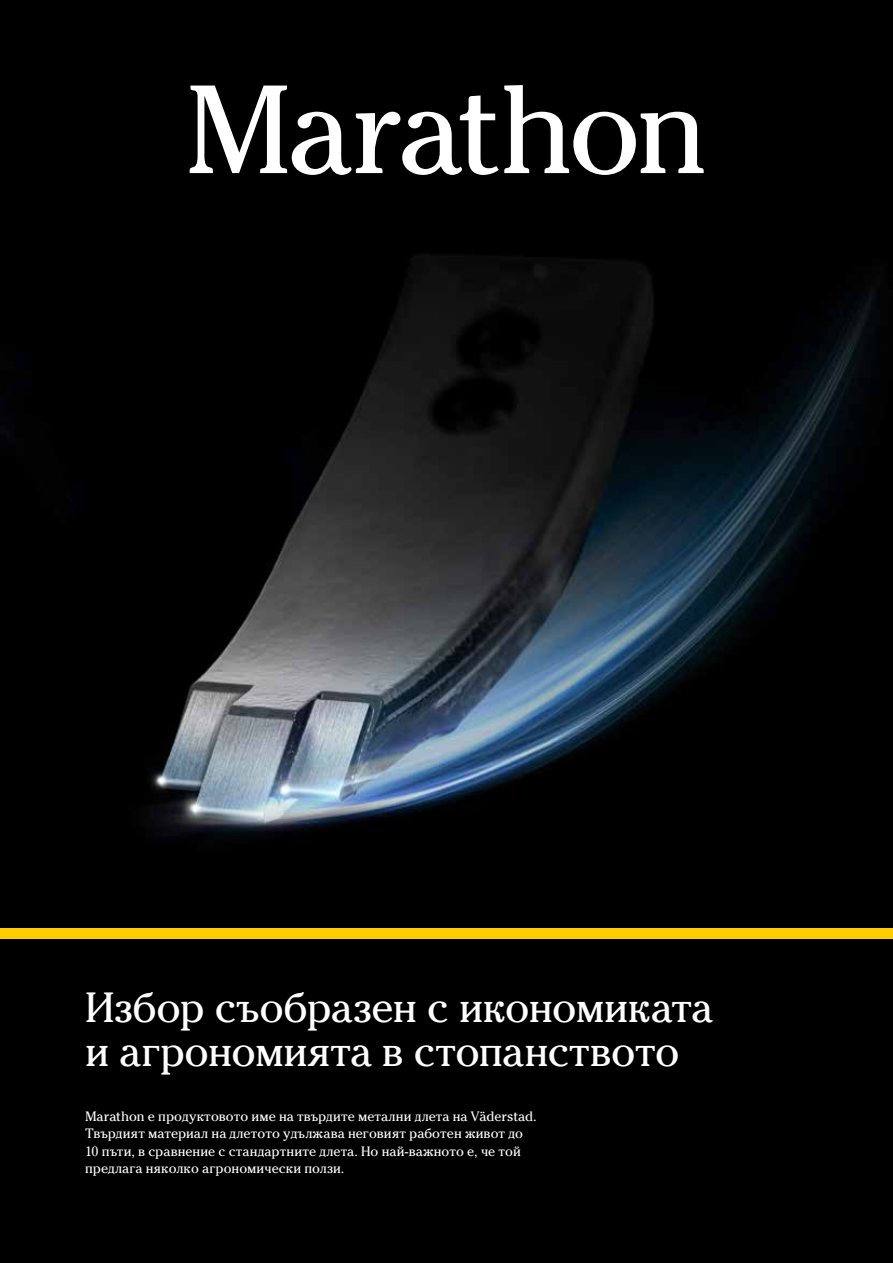
<style>
.page{position:relative;width:893px;height:1263px;background:#fff}
.page>*{position:absolute;margin:0;border:0;box-sizing:border-box;transform-origin:0 0}
.t1{font:124.5px "Cheltenham EC";letter-spacing:-.04em;color:#fff}
.t2{font:42px/44.5px "Cheltenham EC";letter-spacing:-.01em;color:#fff}
.t3{font:13.5px/17.5px "Cheltenham EC";letter-spacing:.005em;color:#fff}
</style>
<div class="page">
<div style="left:0;top:927px;width:893px;height:13px;background:#ffcd00"></div>
<img style="left:0;top:0;width:893px;height:927px">
<div style="left:0;top:940px;width:893px;height:323px;background:#000"></div>
<h1 class="t1" style="left:185px;top:55px;width:525px">Marathon</h1>
<h2 class="t2" style="left:85px;top:985px;width:629px">Избор съобразен с икономиката и агрономията в стопанството</h2>
<p class="t3" style="left:85px;top:1107px;width:453px">Marathon е продуктовото име на твърдите метални длета на Väderstad.<br>Твърдият материал на длетото удължава неговият работен живот до 10 пъти, в сравнение с стандартните длета. Но най-важното е, че той предлага няколко агрономически ползи.</p>
</div>
